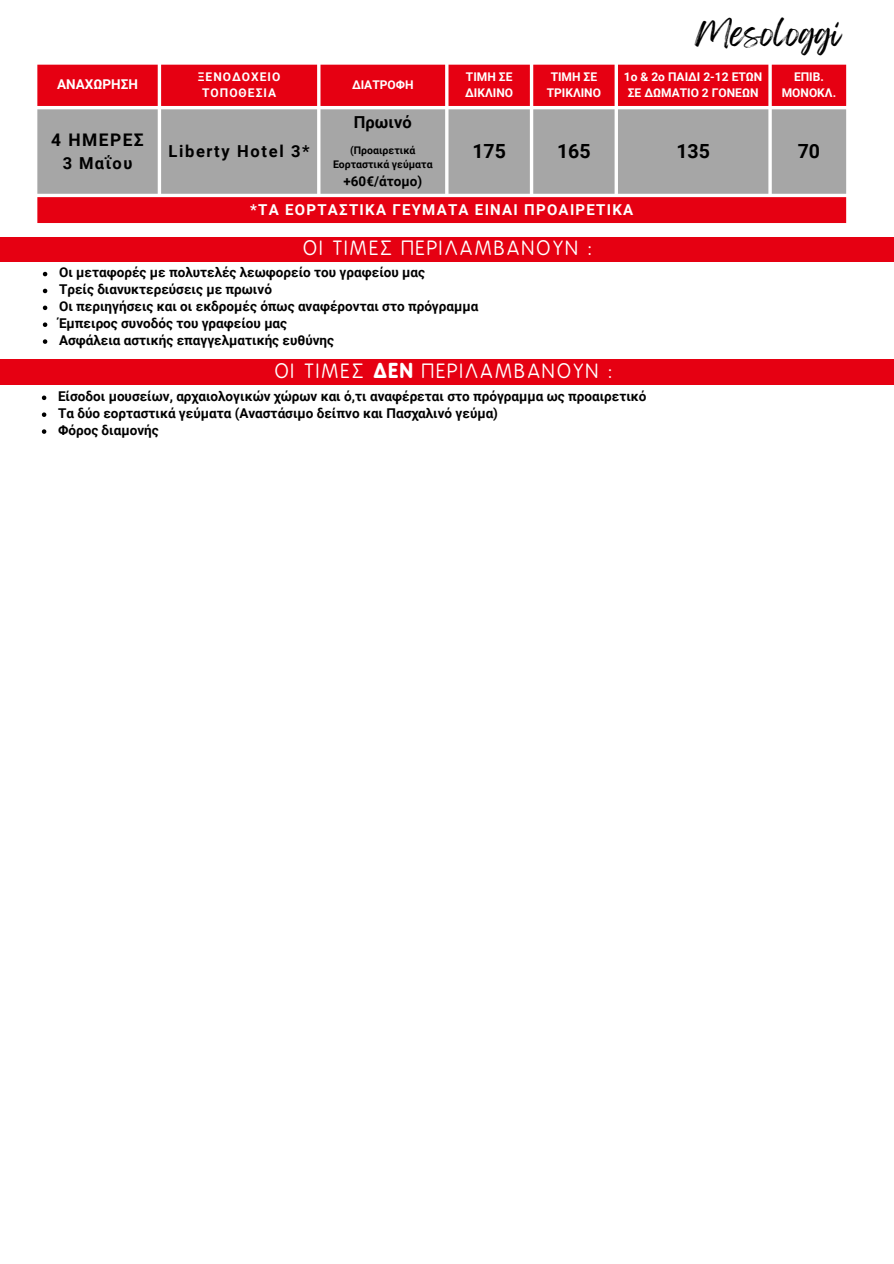
<style>
.page{position:relative;width:894px;height:1264px;background:#fff}
.page>*{position:absolute;margin:0;border:0;box-sizing:border-box;transform-origin:0 0}
.t1{font:30.15px "Feeling Passionate";color:#000}
.t2{font:19.5px "B Preplay";letter-spacing:.085em;color:#fff}
.t3{font:700 19.5px "Roboto";color:#000}
.t4{font:700 17.4px "Roboto";letter-spacing:.085em;color:#000}
.t5{font:700 16.5px "Roboto";letter-spacing:.1em;color:#000}
.t6{font:700 15px "Roboto";letter-spacing:.085em;color:#fff}
.t7{font:700 13.5px "Roboto";color:#000}
.t8{font:700 13.5px "Roboto";color:#fff}
.t9{font:700 12px/16.2px "Roboto";color:#fff}
.t10{font:700 12px "Roboto";letter-spacing:.085em;color:#fff}
.t11{font:700 10.5px "Roboto";color:#000}
.s1{font-weight:700}
</style>
<div class="page">
<svg style="left:37px;top:65px;width:808px;height:158px;background:#e81929"></svg>
<div style="left:37px;top:109px;width:808px;height:85px;background:#a6a6a6"></div>
<div style="left:0;top:237px;width:893px;height:24px;background:#e60012"></div>
<svg style="left:43px;top:272px;width:4px;height:4px"></svg>
<svg style="left:43px;top:289px;width:4px;height:4px"></svg>
<svg style="left:43px;top:305px;width:4px;height:5px"></svg>
<svg style="left:43px;top:322px;width:4px;height:5px"></svg>
<svg style="left:43px;top:339px;width:4px;height:5px"></svg>
<div style="left:0;top:359px;width:893px;height:25px;background:#e60012"></div>
<svg style="left:42px;top:395px;width:4px;height:5px"></svg>
<svg style="left:42px;top:412px;width:4px;height:5px"></svg>
<svg style="left:42px;top:429px;width:4px;height:5px"></svg>
<p class="t8" style="left:57px;top:76px;width:82px">ΑΝΑΧΩΡΗΣΗ</p>
<p class="t4" style="left:51px;top:130px;width:94px">4 ΗΜΕΡΕΣ</p>
<p class="t5" style="left:63px;top:153px;width:71px">3 Μαΐου</p>
<p class="t10" style="left:198px;top:70px;width:84px">ΞΕΝΟΔΟΧΕΙΟ</p>
<p class="t10" style="left:202px;top:86px;width:75px">ΤΟΠΟΘΕΣΙΑ</p>
<p class="t5" style="left:168px;top:141px;width:143px">Liberty Hotel 3*</p>
<h1 class="t1" style="left:694px;top:9px;width:148px">Mesologgi</h1>
<p class="t9" style="left:352px;top:77px;width:63px">ΔΙΑΤΡΟΦΗ</p>
<p class="t9" style="left:465px;top:69px;width:49px">ΤΙΜΗ ΣΕ<br>ΔΙΚΛΙΝΟ</p>
<p class="t9" style="left:546px;top:69px;width:56px;text-align:center">ΤΙΜΗ ΣΕ<br>ΤΡΙΚΛΙΝΟ</p>
<p class="t9" style="left:623px;top:69px;width:140px">1o &amp; 2o ΠΑΙΔΙ 2-12 ΕΤΩΝ</p>
<p class="t9" style="left:627px;top:85px;width:132px">ΣΕ ΔΩΜΑΤΙΟ 2 ΓΟΝΕΩΝ</p>
<p class="t9" style="left:793px;top:69px;width:31px">ΕΠΙΒ.</p>
<p class="t9" style="left:781px;top:85px;width:56px">MOΝΟΚΛ.</p>
<p class="t5" style="left:354px;top:112px;width:59px">Πρωινό</p>
<p class="t11" style="left:350px;top:144px;width:67px">(Προαιρετικά</p>
<p class="t11" style="left:333px;top:159px;width:101px">Εορταστικά γεύματα</p>
<p class="t7" style="left:343px;top:173px;width:80px">+60€/άτομο)</p>
<p class="t3" style="left:472px;top:140px;width:35px">175</p>
<p class="t3" style="left:557px;top:140px;width:35px">165</p>
<p class="t3" style="left:676px;top:140px;width:35px">135</p>
<p class="t3" style="left:797px;top:140px;width:24px">70</p>
<p class="t6" style="left:250px;top:201px;width:384px">*ΤΑ ΕΟΡΤΑΣΤΙΚΑ ΓΕΥΜΑΤΑ ΕΙΝΑΙ ΠΡΟΑΙΡΕΤΙΚΑ</p>
<h2 class="t2" style="left:304px;top:238px;width:290px">ΟΙ ΤΙΜΕΣ ΠΕΡΙΛΑΜΒΑΝΟΥΝ :</h2>
<p class="t7" style="left:59px;top:265px;width:367px">Οι μεταφορές µε πολυτελές λεωφορείο του γραφείου µας</p>
<p class="t7" style="left:59px;top:282px;width:214px">Τρείς διανυκτερεύσεις με πρωινό</p>
<p class="t7" style="left:59px;top:299px;width:420px">Οι περιηγήσεις και οι εκδρομές όπως αναφέρονται στο πρόγραμμα</p>
<p class="t7" style="left:59px;top:315px;width:229px">Έμπειρος συνοδός του γραφείου µας</p>
<p class="t7" style="left:59px;top:332px;width:276px">Ασφάλεια αστικής επαγγελματικής ευθύνης</p>
<h2 class="t2" style="left:275px;top:360px;width:339px">ΟΙ ΤΙΜΕΣ <span class="s1">ΔΕΝ</span> ΠΕΡΙΛΑΜΒΑΝΟΥΝ :</h2>
<p class="t7" style="left:58px;top:388px;width:589px">Είσοδοι μουσείων, αρχαιολογικών χώρων και ό,τι αναφέρεται στο πρόγραμμα ως προαιρετικό</p>
<p class="t7" style="left:58px;top:405px;width:441px">Τα δύο εορταστικά γεύματα (Αναστάσιμο δείπνο και Πασχαλινό γεύμα)</p>
<p class="t7" style="left:58px;top:422px;width:102px">Φόρος διαμονής</p>
</div>
